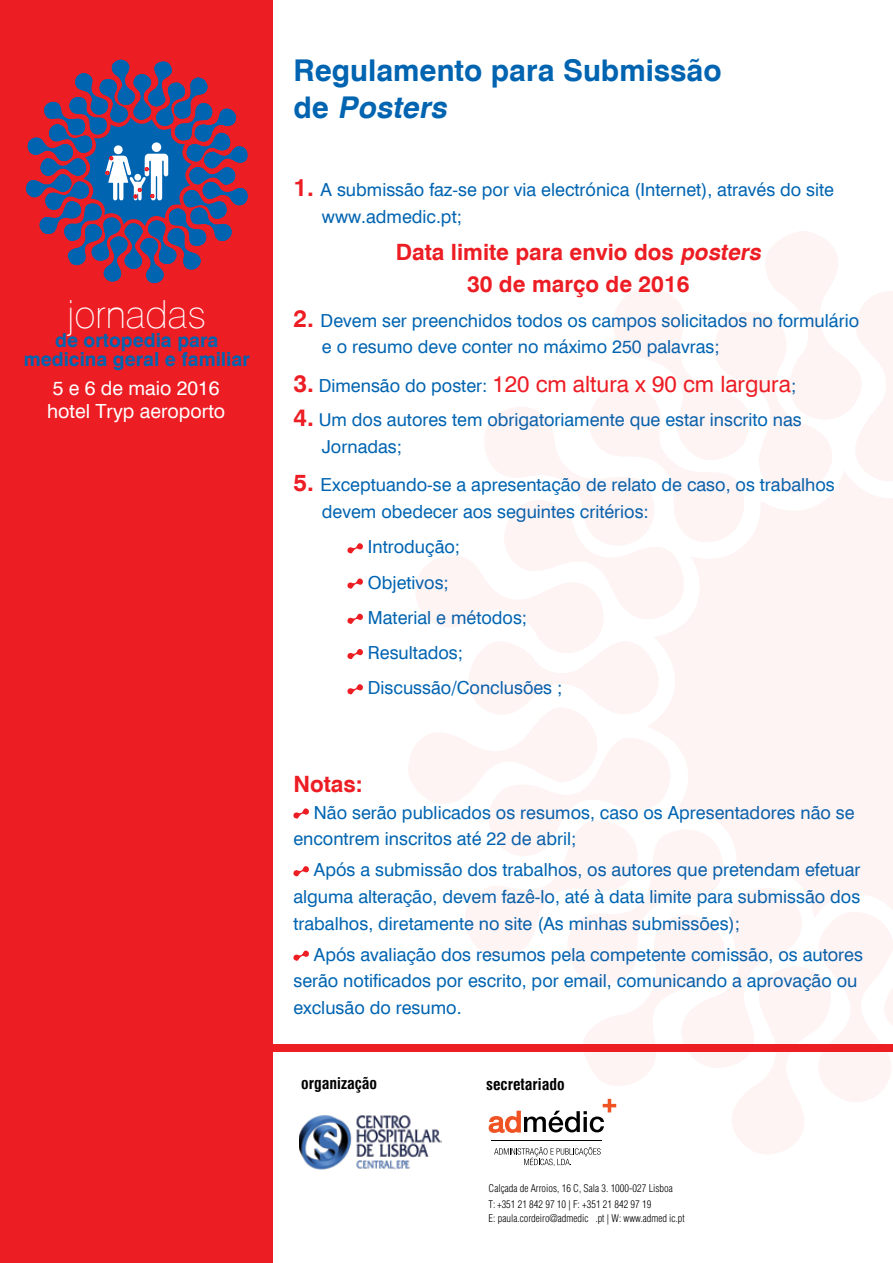
<style>
.page{position:relative;width:893px;height:1263px;background:#fff}
.page>*{position:absolute;margin:0;border:0;box-sizing:border-box;transform-origin:0 0}
.t1{font:100 38.7px "Swiss 721 BT";color:#fff}
.t2{font:700 30px/37.2px "Swiss 721 BT";color:#0064b1}
.t3{font:700 22.5px/32.5px "Swiss 721 BT";color:#ed1d24;text-align:center}
.t4{font:22.5px "Swiss 721 BT";color:#ed1d24}
.t5{font:19.5px/23.4px "Swiss 721 BT";color:#fff}
.t6{font:700 19.35px/19.4px "Swiss 721 BT";color:#0064b1;text-align:center}
.t7{font:18px/26.7px "Swiss 721 BT";color:#0064b1}
.t8{font:700 condensed 15.75px "Swiss 721 BT";color:#000}
.t9{font:300 condensed 10.35px/15.5px "Helvetica";color:#000}
.s1{font-style:italic}
.s2{font-weight:700;font-size:24px;color:#ed1d24}
.s3{font-weight:700;font-size:24px}
.s4{font-size:18px;color:#0064b1}
</style>
<div class="page">
<svg style="left:347px;top:543px;width:16px;height:11px"></svg>
<svg style="left:347px;top:578px;width:16px;height:11px"></svg>
<svg style="left:347px;top:613px;width:16px;height:11px"></svg>
<svg style="left:347px;top:649px;width:16px;height:10px"></svg>
<svg style="left:347px;top:684px;width:16px;height:11px"></svg>
<svg style="left:293px;top:808px;width:16px;height:11px"></svg>
<svg style="left:293px;top:866px;width:16px;height:10px"></svg>
<svg style="left:293px;top:950px;width:16px;height:11px"></svg>
<div style="left:0;top:0;width:272px;height:1263px;background:#ed1d24"></div>
<svg style="left:26px;top:59px;width:222px;height:225px"></svg>
<div style="left:0;top:1044px;width:893px;height:7px;background:#ed1d24"></div>
<img style="left:300px;top:1115px;width:110px;height:55px">
<svg style="left:408px;top:232px;width:485px;height:934px"></svg>
<h1 class="t1" style="left:68px;top:290px;width:140px">jornadas</h1>
<p class="t6" style="left:24px;top:330px;width:228px">de ortopedia para medicina geral e familiar</p>
<p class="t5" style="left:47px;top:376px;width:179px">5 e 6 de maio 2016 hotel Tryp aeroporto</p>
<h2 class="t2" style="left:293px;top:52px;width:430px">Regulamento para Submissão d e <span class="s1">Posters</span></h2>
<p class="t7" style="left:322px;top:176px;width:514px;text-indent:-28px"><span class="s2">1.</span> A submissão faz-se por via electrónica (Internet), através do site www.admedic.pt;</p>
<p class="t3" style="left:396px;top:235px;width:371px">Data limite para envio dos <span class="s1">posters<br></span>30 de março de 2016</p>
<p class="t7" style="left:322px;top:307px;width:539px;text-indent:-28px"><span class="s2">2.</span> Devem ser preenchidos todos os campos solicitados no formulário e o resumo deve conter no máximo 250 palavras;</p>
<p class="t4" style="left:293px;top:370px;width:504px"><span class="s3">3.</span> <span class="s4">Dimensão do poster:</span> 120 cm altura x 90 cm largura<span class="s4">;</span></p>
<p class="t7" style="left:322px;top:406px;width:481px;text-indent:-28px"><span class="s2">4.</span> Um dos autores tem obrigatoriamente que estar inscrito nas<br>Jornadas;</p>
<p class="t7" style="left:322px;top:471px;width:514px;text-indent:-28px"><span class="s2">5.</span> Exceptuando-se a apresentação de relato de caso, os trabalhos devem obedecer aos seguintes critérios:</p>
<p class="t7" style="left:368px;top:529px;width:196px;line-height:35.2px">Introdução;<br>Objetivos;<br>Material e métodos;<br>Resultados;<br>Discussão/Conclusões ;</p>
<p class="t3" style="left:293px;top:767px;width:71px">Notas:</p>
<p class="t7" style="left:293px;top:799px;width:563px;text-indent:21px">Não serão publicados os resumos, caso os Apresentadores não se encontrem inscritos até 22 de abril;</p>
<p class="t7" style="left:293px;top:856px;width:569px;text-align:justify;text-indent:21px">Após a submissão dos trabalhos, os autores que pretendam efetuar alguma alteração, devem fazê-lo, até à data limite para submissão dos trabalhos, diretamente no site (As minhas submissões);</p>
<p class="t7" style="left:293px;top:941px;width:571px;text-indent:21px">Após avaliação dos resumos pela competente comissão, os autores serão notificados por escrito, por email, comunicando a aprovação ou exclusão do resumo.</p>
<p class="t8" style="left:301px;top:1074px;width:77px">organização</p>
<p class="t8" style="left:486px;top:1075px;width:80px">secretariado</p>
<p class="t9" style="left:489px;top:1181px;width:186px">Calçada de Arroios, 16 C, Sala 3. 1000-027 Lisboa<br>T: +351 21 842 97 10 | F: +351 21 842 97 19</p>
<p class="t9" style="left:489px;top:1210px;width:198px">E: paula.cordeiro@admedic .pt | W: www.admed ic.pt</p>
</div>
